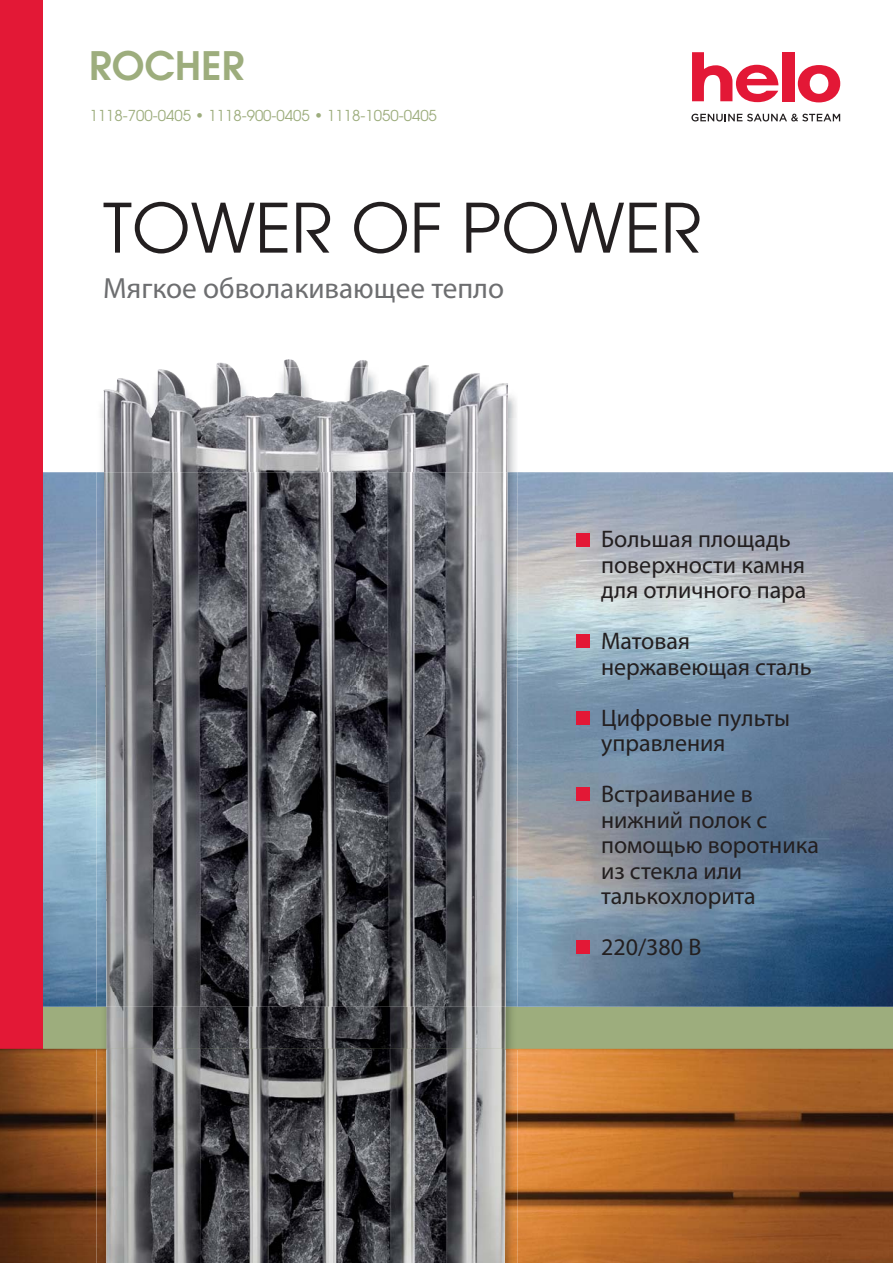
<style>
.page{position:relative;width:893px;height:1263px;background:#fff}
.page>*{position:absolute;margin:0;border:0;box-sizing:border-box;transform-origin:0 0}
.t1{font:67.5px "Avant Garde";color:#231f20}
.t2{font:600 39px "Avant Garde";color:#9dad7d}
.t3{font:29.25px "Myriad Pro";color:#6d6e70}
.t4{font:24px/25.5px "Myriad Pro";color:#231f20}
.t5{font:15px "Avant Garde";color:#9dad7d}
</style>
<div class="page">
<img style="left:43px;top:472px;width:850px;height:535px">
<div style="left:0;top:1007px;width:893px;height:42px;background:#9dad7d"></div>
<div style="left:0;top:0;width:43px;height:1263px;background:#e31836"></div>
<img style="left:0;top:1049px;width:893px;height:214px">
<svg style="left:692px;top:52px;width:86px;height:50px"></svg>
<div style="left:782px;top:52px;width:12px;height:49px;background:#e31836"></div>
<svg style="left:798px;top:65px;width:42px;height:37px"></svg>
<svg style="left:691px;top:114px;width:149px;height:7px"></svg>
<img style="left:100px;top:395px;width:417px;height:24px">
<img style="left:96px;top:472px;width:7px;height:535px">
<img style="left:508px;top:472px;width:10px;height:535px">
<img style="left:96px;top:1007px;width:422px;height:256px">
<img style="left:216px;top:359px;width:213px;height:8px">
<img style="left:103px;top:367px;width:405px;height:640px">
<img style="left:106px;top:1007px;width:400px;height:256px">
<div style="left:577px;top:634px;width:13px;height:13px;background:#e31836"></div>
<div style="left:577px;top:712px;width:13px;height:13px;background:#e31836"></div>
<div style="left:577px;top:787px;width:13px;height:13px;background:#e31836"></div>
<div style="left:577px;top:533px;width:13px;height:13px;background:#e31836"></div>
<div style="left:577px;top:941px;width:13px;height:13px;background:#e31836"></div>
<h2 class="t2" style="left:89px;top:51px;width:157px">ROCHER</h2>
<p class="t5" style="left:90px;top:110px;width:349px">1118-700-0405 • 1118-900-0405 • 1118-1050-0405</p>
<h1 class="t1" style="left:103px;top:203px;width:600px">TOWER OF POWER</h1>
<p class="t3" style="left:103px;top:277px;width:403px">Мягкое обволакивающее тепло</p>
<p class="t4" style="left:601px;top:529px;width:207px">Большая площадь поверхности камня для отличного пара</p>
<p class="t4" style="left:601px;top:631px;width:212px">Матовая нержавеющая сталь</p>
<p class="t4" style="left:601px;top:707px;width:190px">Цифровые пульты управления</p>
<p class="t4" style="left:601px;top:784px;width:219px">Встраивание в нижний полок с помощью воротника из стекла или талькохлорита</p>
<p class="t4" style="left:601px;top:937px;width:102px">220/380 В</p>
</div>
